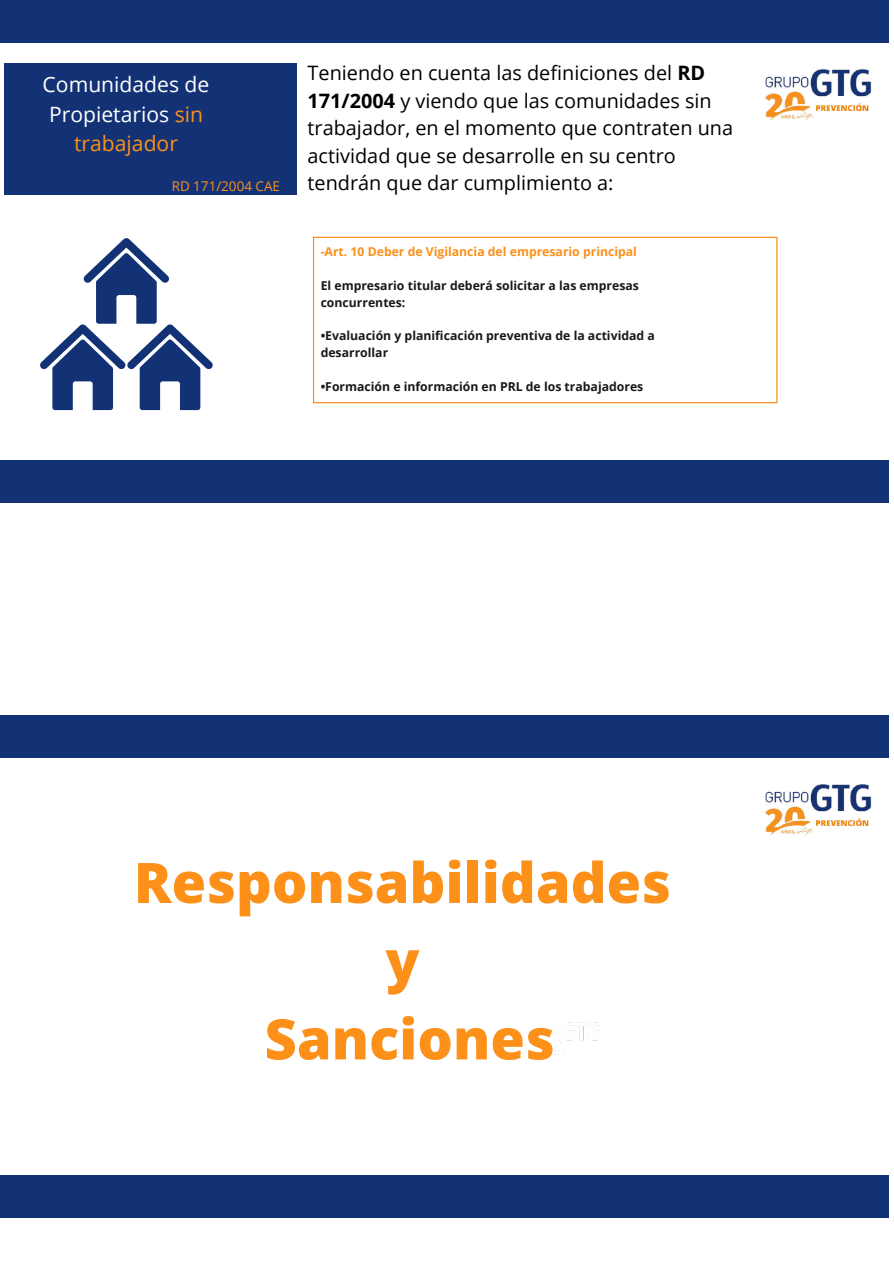
<style>
.page{position:relative;width:894px;height:1264px;background:#fff}
.page>*{position:absolute;margin:0;border:0;box-sizing:border-box;transform-origin:0 0}
.t1{font:800 55.8px/78.2px "Open Sans";color:#fc9019;text-align:center}
.t2{font:21.15px/29.2px "Open Sans";color:#fff;text-align:center}
.t3{font:19.8px/27.5px "Open Sans";color:#000}
.t4{font:13.5px "Open Sans";color:#fc9019}
.t5{font:700 12.3px/16.8px "Open Sans";color:#191919}
.t6{font:700 12.3px "Open Sans";color:#fc9019}
.s1{color:#fc9019}
.s2{font-weight:700}
</style>
<div class="page">
<img style="left:765px;top:10px;width:124px;height:111px">
<div style="left:0;top:0;width:888px;height:43px;background:#133276"></div>
<div style="left:0;top:460px;width:888px;height:43px;background:#133276"></div>
<div style="left:4px;top:63px;width:293px;height:132px;background:#133276"></div>
<svg style="left:313px;top:237px;width:464px;height:166px"></svg>
<svg style="left:40px;top:238px;width:173px;height:172px"></svg>
<img style="left:765px;top:725px;width:124px;height:111px">
<img style="left:533px;top:1022px;width:68px;height:33px">
<div style="left:0;top:715px;width:888px;height:43px;background:#133276"></div>
<div style="left:0;top:1175px;width:888px;height:43px;background:#133276"></div>
<p class="t2" style="left:43px;top:69px;width:168px">Comunidades de<br>Propietarios <span class="s1">sin trabajador</span></p>
<p class="t3" style="left:307px;top:59px;width:427px">Teniendo en cuenta las definiciones del <span class="s2">RD 171/2004</span> y viendo que las comunidades sin trabajador, en el momento que contraten una actividad que se desarrolle en su centro</p>
<p class="t4" style="left:172px;top:177px;width:110px">RD 171/2004 CAE</p>
<p class="t3" style="left:307px;top:169px;width:307px">tendrán que dar cumplimiento a:</p>
<p class="t6" style="left:320px;top:243px;width:318px">-Art. 10 Deber de Vigilancia del empresario principal</p>
<p class="t5" style="left:320px;top:276px;width:319px">El empresario titular deberá solicitar a las empresas concurrentes:</p>
<p class="t5" style="left:320px;top:327px;width:335px">•Evaluación y planificación preventiva de la actividad a desarrollar</p>
<p class="t5" style="left:320px;top:377px;width:324px">•Formación e información en PRL de los trabajadores</p>
<h1 class="t1" style="left:134px;top:842px;width:538px">Responsabilidades y<br>Sanciones</h1>
</div>
